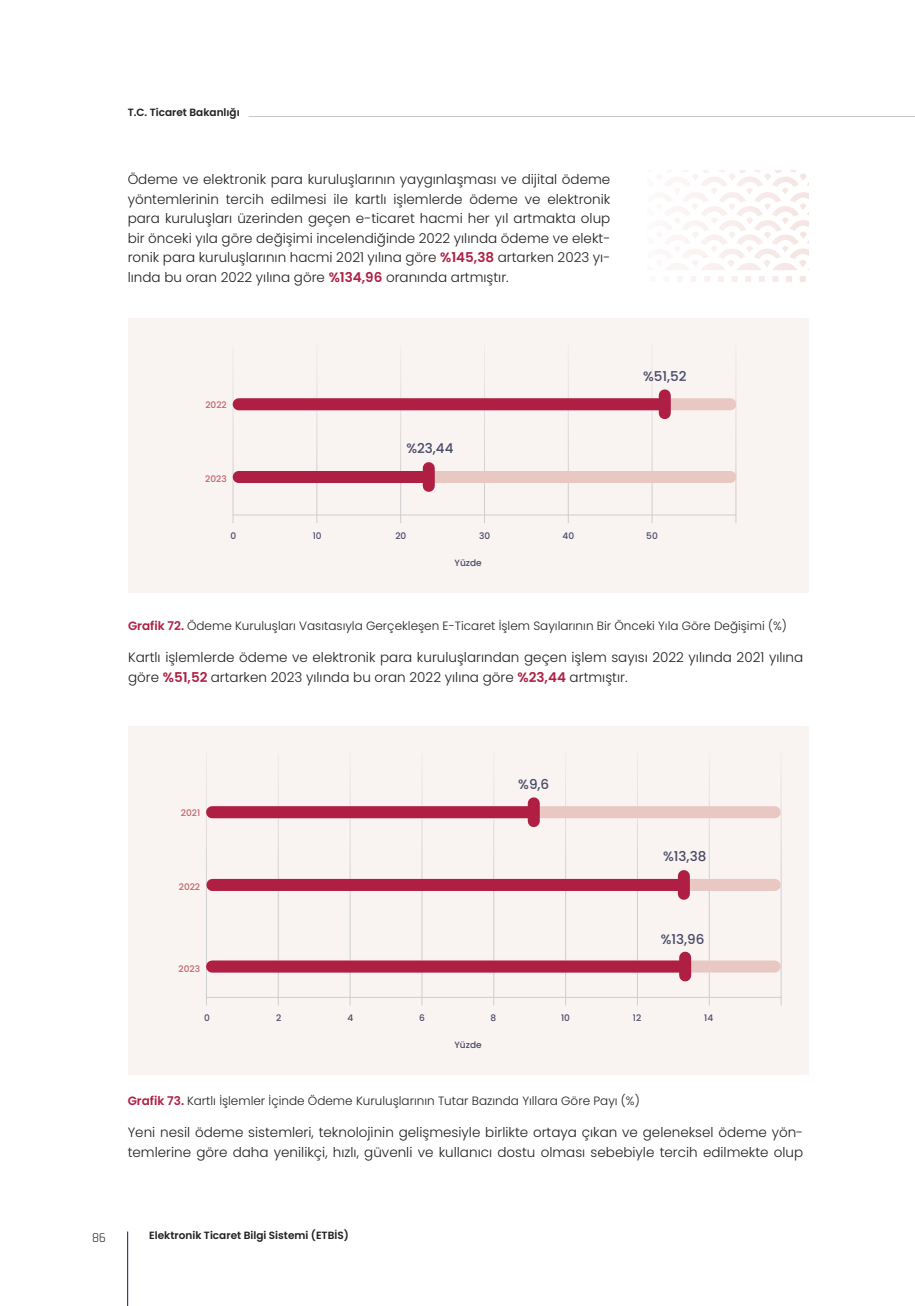
<style>
.page{position:relative;width:915px;height:1306px;background:#fff}
.page>*{position:absolute;margin:0;border:0;box-sizing:border-box;transform-origin:0 0}
.t1{font:300 13.5px/19.5px "Poppins";color:#231f20}
.t2{font:500 13.5px "Poppins";color:#474a66}
.t3{font:13.5px "Rajdhani";color:#231f20}
.t4{font:300 12px "Poppins";color:#231f20}
.t5{font:600 10.5px "Poppins";color:#231f20}
.t6{font:500 9px "Poppins";color:#474a66}
.t7{font:500 9px "Poppins";color:#c06469}
.s1{font-weight:600;color:#ae1f43}
</style>
<div class="page">
<svg style="left:704px;top:276px;width:6px;height:6px"></svg>
<svg style="left:800px;top:276px;width:5px;height:6px"></svg>
<svg style="left:759px;top:276px;width:5px;height:6px"></svg>
<svg style="left:745px;top:276px;width:6px;height:6px"></svg>
<svg style="left:718px;top:276px;width:5px;height:6px"></svg>
<svg style="left:732px;top:276px;width:5px;height:6px"></svg>
<svg style="left:679px;top:277px;width:3px;height:4px"></svg>
<svg style="left:772px;top:276px;width:6px;height:6px"></svg>
<svg style="left:691px;top:276px;width:5px;height:6px"></svg>
<svg style="left:786px;top:276px;width:5px;height:6px"></svg>
<svg style="left:679px;top:170px;width:129px;height:100px"></svg>
<div style="left:128px;top:318px;width:680px;height:274px;background:#f9f3f2"></div>
<div style="left:128px;top:726px;width:680px;height:348px;background:#f9f3f2"></div>
<hr style="left:232px;top:345px;width:1px;height:178px;background:#cdced0">
<hr style="left:400px;top:345px;width:1px;height:178px;background:#cdced0">
<hr style="left:735px;top:345px;width:1px;height:178px;background:#cdced0">
<hr style="left:651px;top:345px;width:1px;height:178px;background:#cdced0">
<hr style="left:316px;top:345px;width:1px;height:178px;background:#cdced0">
<hr style="left:567px;top:345px;width:1px;height:178px;background:#cdced0">
<hr style="left:484px;top:345px;width:1px;height:178px;background:#cdced0">
<div style="left:238px;top:398px;width:492px;height:12px;background:#e9c7c2"></div>
<div style="left:238px;top:471px;width:492px;height:12px;background:#e9c7c2"></div>
<div style="left:658px;top:395px;width:12px;height:18px;background:#ae1f43"></div>
<div style="left:422px;top:468px;width:12px;height:18px;background:#ae1f43"></div>
<div style="left:238px;top:471px;width:184px;height:12px;background:#ae1f43"></div>
<hr style="left:232px;top:514px;width:504px;height:1px;background:#cdced0">
<div style="left:238px;top:398px;width:424px;height:12px;background:#ae1f43"></div>
<hr style="left:206px;top:753px;width:1px;height:252px;background:#cdced0">
<hr style="left:421px;top:753px;width:1px;height:252px;background:#cdced0">
<hr style="left:349px;top:753px;width:1px;height:252px;background:#cdced0">
<hr style="left:708px;top:753px;width:1px;height:252px;background:#cdced0">
<hr style="left:780px;top:753px;width:1px;height:252px;background:#cdced0">
<hr style="left:637px;top:753px;width:1px;height:252px;background:#cdced0">
<hr style="left:278px;top:753px;width:1px;height:252px;background:#cdced0">
<hr style="left:565px;top:753px;width:1px;height:252px;background:#cdced0">
<hr style="left:493px;top:753px;width:1px;height:252px;background:#cdced0">
<div style="left:212px;top:806px;width:562px;height:12px;background:#e9c7c2"></div>
<div style="left:212px;top:879px;width:562px;height:12px;background:#e9c7c2"></div>
<div style="left:212px;top:960px;width:562px;height:12px;background:#e9c7c2"></div>
<div style="left:527px;top:803px;width:12px;height:18px;background:#ae1f43"></div>
<div style="left:677px;top:876px;width:12px;height:17px;background:#ae1f43"></div>
<div style="left:679px;top:957px;width:12px;height:18px;background:#ae1f43"></div>
<div style="left:212px;top:879px;width:466px;height:12px;background:#ae1f43"></div>
<div style="left:212px;top:960px;width:470px;height:12px;background:#ae1f43"></div>
<hr style="left:206px;top:997px;width:575px;height:1px;background:#cdced0">
<div style="left:212px;top:806px;width:318px;height:12px;background:#ae1f43"></div>
<hr style="left:248px;top:116px;width:666px;height:1px;background:#c7c8ca">
<hr style="left:127px;top:1231px;width:1px;height:74px;background:#0e1d42">
<p class="t5" style="left:128px;top:106px;width:113px">T.C. Ticaret Bakanlığı</p>
<p class="t1" style="left:128px;top:170px;width:484px;text-align:justify">Ödeme ve elektronik para kuruluşlarının yaygınlaşması ve dijital ödeme yöntemlerinin tercih edilmesi ile kartlı işlemlerde ödeme ve elektronik para kuruluşları üzerinden geçen e-ticaret hacmi her yıl artmakta olup bir önceki yıla göre değişimi incelendiğinde 2022 yılında ödeme ve elekt&shy;ronik para kuruluşlarının hacmi 2021 yılına göre <span class="s1">%145,38</span> artarken 2023 yı&shy;lında bu oran 2022 yılına göre <span class="s1">%134,96</span> oranında artmıştır.</p>
<p class="t7" style="left:205px;top:399px;width:23px">2022</p>
<p class="t7" style="left:205px;top:474px;width:23px">2023</p>
<p class="t2" style="left:406px;top:441px;width:49px">%23,44</p>
<p class="t2" style="left:642px;top:368px;width:45px">%51,52</p>
<p class="t6" style="left:230px;top:530px;width:7px">0</p>
<p class="t6" style="left:312px;top:530px;width:10px">10</p>
<p class="t6" style="left:395px;top:530px;width:12px">20</p>
<p class="t6" style="left:479px;top:530px;width:13px">30</p>
<p class="t6" style="left:562px;top:530px;width:13px">40</p>
<p class="t6" style="left:646px;top:530px;width:13px">50</p>
<p class="t6" style="left:454px;top:557px;width:29px">Yüzde</p>
<p class="t4" style="left:128px;top:619px;width:660px"><span class="s1">Grafik 72.</span> Ödeme Kuruluşları Vasıtasıyla Gerçekleşen E-Ticaret İşlem Sayılarının Bir Önceki Yıla Göre Değişimi (%)</p>
<p class="t1" style="left:128px;top:648px;width:676px">Kartlı işlemlerde ödeme ve elektronik para kuruluşlarından geçen işlem sayısı 2022 yılında 2021 yılına göre <span class="s1">%51,52</span> artarken 2023 yılında bu oran 2022 yılına göre <span class="s1">%23,44</span> artmıştır.</p>
<p class="t7" style="left:181px;top:807px;width:21px">2021</p>
<p class="t7" style="left:179px;top:881px;width:23px">2022</p>
<p class="t7" style="left:178px;top:963px;width:23px">2023</p>
<p class="t2" style="left:518px;top:776px;width:32px">%9,6</p>
<p class="t2" style="left:663px;top:848px;width:45px">%13,38</p>
<p class="t2" style="left:660px;top:931px;width:45px">%13,96</p>
<p class="t6" style="left:204px;top:1012px;width:7px">0</p>
<p class="t6" style="left:276px;top:1012px;width:7px">2</p>
<p class="t6" style="left:347px;top:1012px;width:7px">4</p>
<p class="t6" style="left:419px;top:1012px;width:7px">6</p>
<p class="t6" style="left:490px;top:1012px;width:7px">8</p>
<p class="t6" style="left:561px;top:1012px;width:10px">10</p>
<p class="t6" style="left:632px;top:1012px;width:10px">12</p>
<p class="t6" style="left:704px;top:1012px;width:10px">14</p>
<p class="t6" style="left:454px;top:1039px;width:29px">Yüzde</p>
<p class="t4" style="left:128px;top:1093px;width:513px"><span class="s1">Grafik 73.</span> Kartlı İşlemler İçinde Ödeme Kuruluşlarının Tutar Bazında Yıllara Göre Payı (%)</p>
<p class="t1" style="left:128px;top:1122px;width:677px">Yeni nesil ödeme sistemleri, teknolojinin gelişmesiyle birlikte ortaya çıkan ve geleneksel ödeme yön&shy;temlerine göre daha yenilikçi, hızlı, güvenli ve kullanıcı dostu olması sebebiyle tercih edilmekte olup</p>
<p class="t3" style="left:92px;top:1229px;width:15px">86</p>
<p class="t5" style="left:149px;top:1229px;width:201px">Elektronik Ticaret Bilgi Sistemi (ETBİS)</p>
</div>
